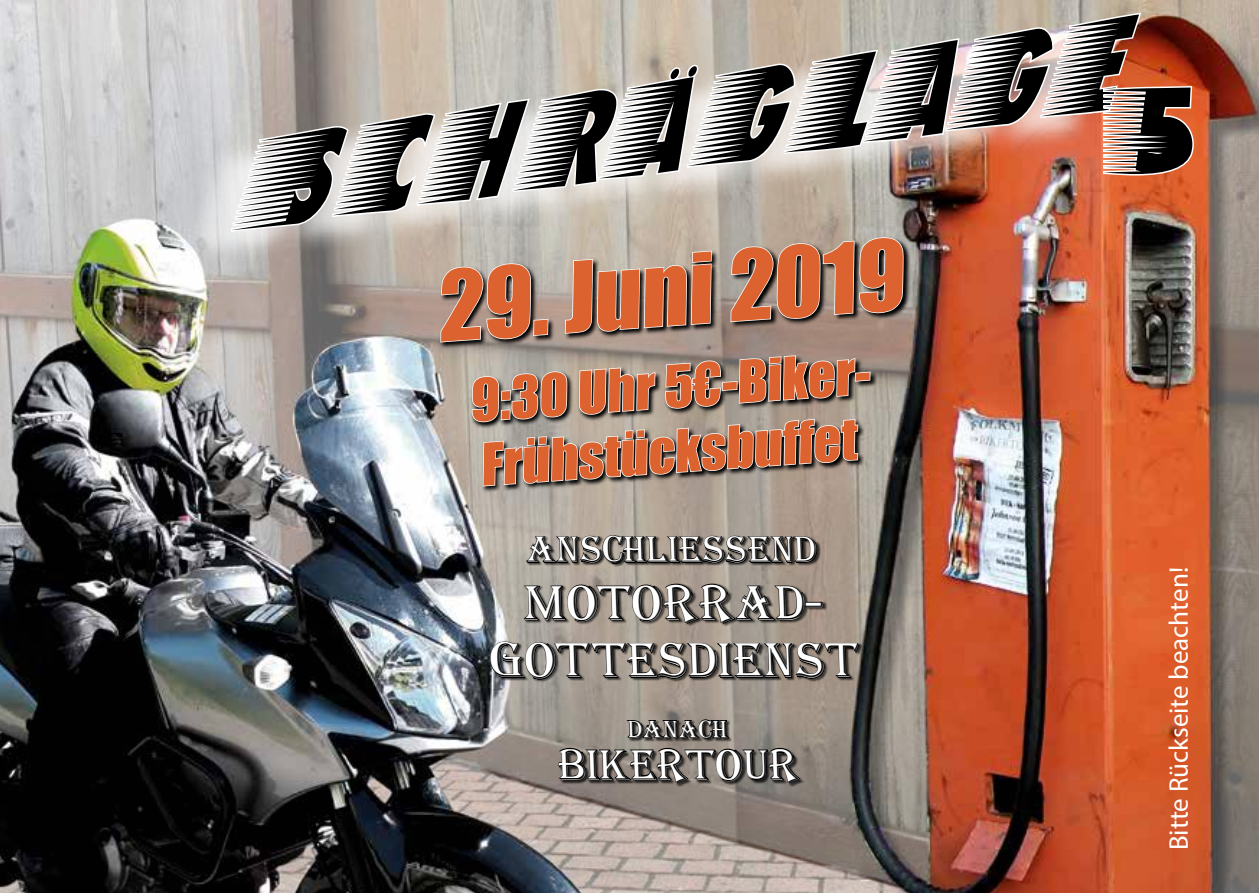
<style>
.page{position:relative;width:1259px;height:893px;background:#fff}
.page>*{position:absolute;margin:0;border:0;box-sizing:border-box;transform-origin:0 0}
.t1{font:italic 700 112.5px "Breezed Caps";color:#000;scale:.8 1}
.t2{font:italic 700 108px "Breezed Caps";color:#000}
.t3{font:90px "Impact";color:#dc632f}
.t4{font:54px/64.8px "Impact";color:#dc632f}
.t5{font:48px/57.6px "Algerika DB Normal";color:#fff;text-align:center}
.t6{font:42px "Algerika DB Normal";color:#fff}
.t7{font:36px "Algerika DB Normal";color:#fff}
.t8{font:27px "Myriad Pro";color:#fff}
.t9{font:24px "Algerika DB Normal";color:#fff}
</style>
<div class="page">
<img style="left:0;top:0;width:1259px;height:893px">
<div style="left:491px;top:535px;width:371px;height:252px;background:#000;opacity:.75"></div>
<svg style="left:489px;top:525px;width:372px;height:155px"></svg>
<svg style="left:555px;top:707px;width:257px;height:77px"></svg>
<svg style="left:439px;top:343px;width:471px;height:150px"></svg>
<svg style="left:471px;top:354px;width:400px;height:133px"></svg>
<img style="left:125px;top:11px;width:1115px;height:332px">
<h1 class="t1" style="left:222px;top:133px;width:1116px;rotate:-8deg">SCHRÄGLAGE</h1>
<h2 class="t2" style="left:1115px;top:77px;width:88px">5</h2>
<h3 class="t3" style="left:431px;top:237px;width:469px;rotate:-4deg">29. Juni 2019</h3>
<p class="t4" style="left:466px;top:367px;width:413px;rotate:-4deg">9:30 Uhr 5€-Biker-<br>Frühstücksbuffet</p>
<p class="t7" style="left:527px;top:527px;width:294px">ANSCHLIESSEND</p>
<p class="t5" style="left:491px;top:575px;width:374px">MOTORRAD-<br>GOTTESDIENST</p>
<p class="t9" style="left:628px;top:714px;width:103px">DANACH</p>
<p class="t6" style="left:559px;top:738px;width:246px">BIKERTOUR</p>
<p class="t8" style="left:1162px;top:850px;width:285px;rotate:-90deg">Bitte Rückseite beachten!</p>
</div>
